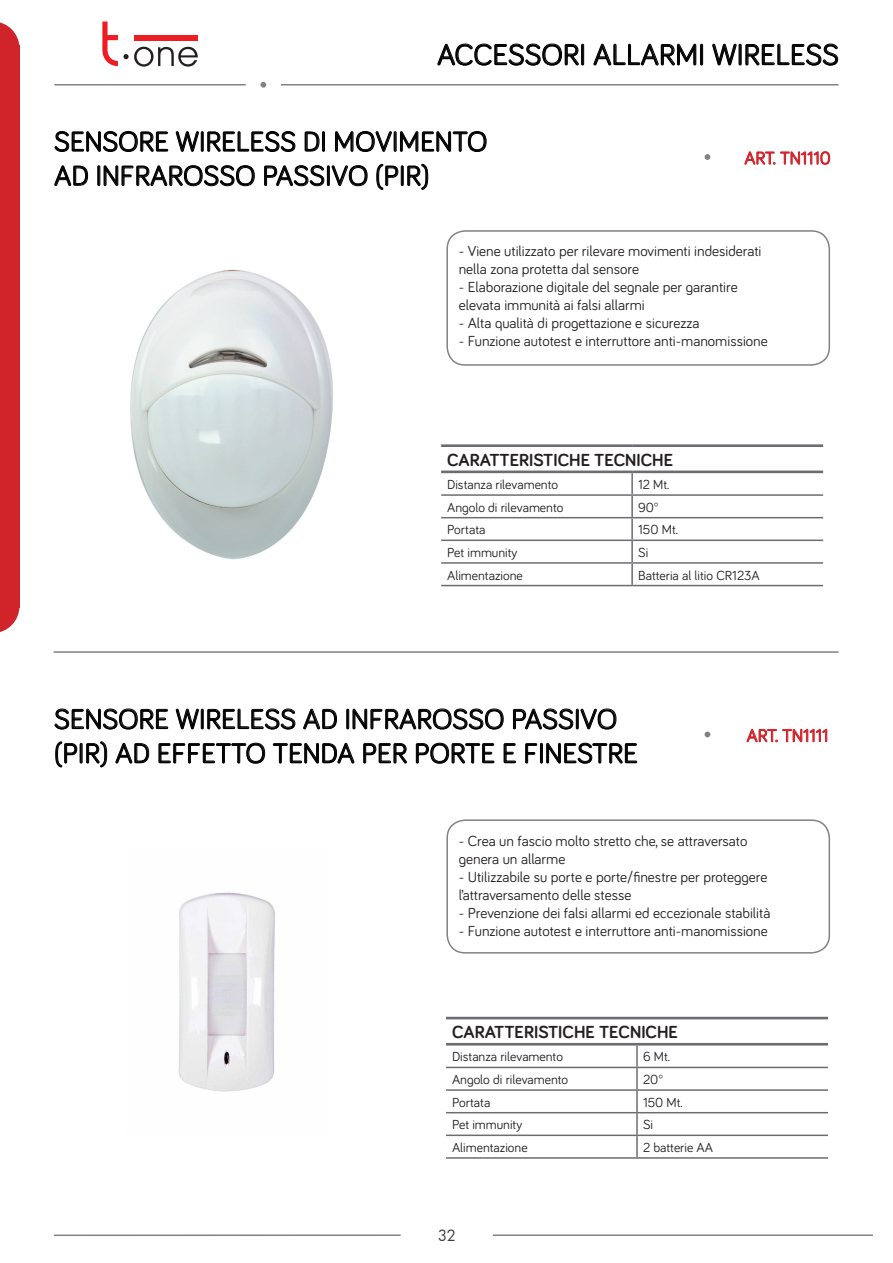
<style>
.page{position:relative;width:893px;height:1263px;background:#fff}
.page>*{position:absolute;margin:0;border:0;box-sizing:border-box;transform-origin:0 0}
.t1{font:30px "Bariol";color:#000}
.t2{font:28.5px "Bariol";color:#000}
.t3{font:700 18px "Bariol";color:#231f20}
.t4{font:18px "Bariol";color:#d1232a}
.t5{font:15px "Bariol";color:#231f20}
.t6{font:15px "Futura";color:#383b3f}
.t7{font:13.5px "Bariol";color:#231f20}
</style>
<div class="page">
<hr style="left:281px;top:84px;width:557px;height:1px;background:#808285">
<hr style="left:493px;top:1234px;width:380px;height:2px;background:#808285">
<hr style="left:54px;top:1234px;width:347px;height:2px;background:#808285">
<svg style="left:438px;top:44px;width:141px;height:22px"></svg>
<div style="left:581px;top:44px;width:3px;height:21px;border:1px solid #000"></div>
<svg style="left:594px;top:44px;width:102px;height:22px"></svg>
<div style="left:700px;top:44px;width:3px;height:21px;border:1px solid #000"></div>
<svg style="left:712px;top:44px;width:24px;height:21px"></svg>
<div style="left:739px;top:44px;width:2px;height:21px;border:1px solid #000"></div>
<svg style="left:746px;top:44px;width:92px;height:21px"></svg>
<hr style="left:54px;top:84px;width:192px;height:1px;background:#808285">
<svg style="left:102px;top:22px;width:96px;height:45px"></svg>
<svg style="left:260px;top:82px;width:6px;height:6px"></svg>
<svg style="left:0;top:608px;width:19px;height:24px"></svg>
<svg style="left:0;top:22px;width:20px;height:53px"></svg>
<div style="left:0;top:45px;width:19px;height:563px;background:#d1232a"></div>
<div style="left:446px;top:230px;width:384px;height:136px;border:2px solid #808285;border-radius:18px"></div>
<hr style="left:441px;top:444px;width:191px;height:3px;background:#6c6d70">
<hr style="left:632px;top:444px;width:191px;height:3px;background:#6c6d70">
<hr style="left:441px;top:470px;width:191px;height:3px;background:#6c6d70">
<hr style="left:632px;top:470px;width:191px;height:3px;background:#6c6d70">
<hr style="left:631px;top:473px;width:2px;height:21px;background:#6c6d70">
<hr style="left:441px;top:494px;width:191px;height:2px;background:#6c6d70">
<hr style="left:632px;top:494px;width:191px;height:2px;background:#6c6d70">
<hr style="left:631px;top:496px;width:2px;height:21px;background:#6c6d70">
<hr style="left:441px;top:517px;width:191px;height:1px;background:#6c6d70">
<hr style="left:632px;top:517px;width:191px;height:1px;background:#6c6d70">
<hr style="left:631px;top:518px;width:2px;height:21px;background:#6c6d70">
<hr style="left:441px;top:539px;width:191px;height:2px;background:#6c6d70">
<hr style="left:632px;top:539px;width:191px;height:2px;background:#6c6d70">
<hr style="left:631px;top:541px;width:2px;height:21px;background:#6c6d70">
<hr style="left:441px;top:562px;width:191px;height:2px;background:#6c6d70">
<hr style="left:632px;top:562px;width:191px;height:2px;background:#6c6d70">
<hr style="left:631px;top:564px;width:2px;height:21px;background:#6c6d70">
<hr style="left:441px;top:585px;width:191px;height:1px;background:#6c6d70">
<hr style="left:632px;top:585px;width:191px;height:1px;background:#6c6d70">
<svg style="left:54px;top:131px;width:114px;height:21px"></svg>
<svg style="left:175px;top:131px;width:121px;height:21px"></svg>
<svg style="left:304px;top:131px;width:20px;height:21px"></svg>
<svg style="left:335px;top:131px;width:152px;height:21px"></svg>
<svg style="left:54px;top:165px;width:34px;height:21px"></svg>
<div style="left:98px;top:166px;width:2px;height:20px;border:1px solid #000"></div>
<svg style="left:103px;top:165px;width:152px;height:21px"></svg>
<svg style="left:264px;top:165px;width:61px;height:21px"></svg>
<div style="left:327px;top:166px;width:2px;height:20px;border:1px solid #000"></div>
<svg style="left:331px;top:165px;width:37px;height:21px"></svg>
<svg style="left:376px;top:164px;width:23px;height:26px"></svg>
<div style="left:401px;top:166px;width:2px;height:20px;border:1px solid #000"></div>
<svg style="left:407px;top:164px;width:21px;height:26px"></svg>
<svg style="left:744px;top:151px;width:86px;height:14px"></svg>
<svg style="left:705px;top:154px;width:5px;height:6px"></svg>
<div style="left:446px;top:819px;width:384px;height:134px;border:2px solid #808285;border-radius:18px"></div>
<hr style="left:54px;top:651px;width:784px;height:2px;background:#808285">
<svg style="left:54px;top:708px;width:114px;height:22px"></svg>
<svg style="left:175px;top:708px;width:24px;height:21px"></svg>
<div style="left:201px;top:709px;width:2px;height:20px;border:1px solid #000"></div>
<svg style="left:207px;top:708px;width:89px;height:22px"></svg>
<svg style="left:303px;top:708px;width:34px;height:21px"></svg>
<div style="left:347px;top:709px;width:2px;height:20px;border:1px solid #000"></div>
<svg style="left:352px;top:708px;width:152px;height:22px"></svg>
<svg style="left:513px;top:708px;width:60px;height:22px"></svg>
<div style="left:576px;top:709px;width:2px;height:20px;border:1px solid #000"></div>
<svg style="left:580px;top:708px;width:37px;height:22px"></svg>
<svg style="left:55px;top:741px;width:23px;height:27px"></svg>
<div style="left:80px;top:743px;width:2px;height:20px;border:1px solid #000"></div>
<svg style="left:86px;top:741px;width:21px;height:27px"></svg>
<svg style="left:115px;top:743px;width:34px;height:21px"></svg>
<svg style="left:158px;top:742px;width:107px;height:22px"></svg>
<svg style="left:273px;top:743px;width:82px;height:21px"></svg>
<svg style="left:363px;top:743px;width:44px;height:21px"></svg>
<svg style="left:416px;top:742px;width:79px;height:22px"></svg>
<svg style="left:503px;top:743px;width:13px;height:20px"></svg>
<svg style="left:525px;top:743px;width:12px;height:21px"></svg>
<div style="left:540px;top:743px;width:2px;height:20px;border:1px solid #000"></div>
<svg style="left:546px;top:742px;width:91px;height:22px"></svg>
<svg style="left:746px;top:728px;width:81px;height:15px"></svg>
<svg style="left:705px;top:732px;width:5px;height:5px"></svg>
<img style="left:178px;top:892px;width:97px;height:200px">
<hr style="left:446px;top:1017px;width:191px;height:2px;background:#6c6d70">
<hr style="left:637px;top:1017px;width:191px;height:2px;background:#6c6d70">
<hr style="left:446px;top:1043px;width:191px;height:2px;background:#6c6d70">
<hr style="left:637px;top:1043px;width:191px;height:2px;background:#6c6d70">
<hr style="left:636px;top:1045px;width:2px;height:22px;background:#6c6d70">
<hr style="left:446px;top:1067px;width:191px;height:1px;background:#6c6d70">
<hr style="left:637px;top:1067px;width:191px;height:1px;background:#6c6d70">
<hr style="left:636px;top:1068px;width:2px;height:21px;background:#6c6d70">
<hr style="left:446px;top:1089px;width:191px;height:2px;background:#6c6d70">
<hr style="left:637px;top:1089px;width:191px;height:2px;background:#6c6d70">
<hr style="left:636px;top:1091px;width:2px;height:21px;background:#6c6d70">
<hr style="left:446px;top:1112px;width:191px;height:1px;background:#6c6d70">
<hr style="left:637px;top:1112px;width:191px;height:1px;background:#6c6d70">
<hr style="left:636px;top:1113px;width:2px;height:21px;background:#6c6d70">
<hr style="left:446px;top:1134px;width:191px;height:2px;background:#6c6d70">
<hr style="left:637px;top:1134px;width:191px;height:2px;background:#6c6d70">
<hr style="left:636px;top:1136px;width:2px;height:21px;background:#6c6d70">
<hr style="left:446px;top:1157px;width:191px;height:2px;background:#6c6d70">
<hr style="left:637px;top:1157px;width:191px;height:2px;background:#6c6d70">
<img style="left:130px;top:269px;width:203px;height:291px">
<h1 class="t1" style="left:437px;top:34px;width:403px">ACCESSORI ALLARMI WIRELESS</h1>
<p class="t2" style="left:54px;top:122px;width:435px">SENSORE WIRELESS DI MOVIMENTO</p>
<p class="t2" style="left:54px;top:156px;width:377px">AD INFRAROSSO PASSIVO (PIR)</p>
<p class="t4" style="left:744px;top:146px;width:88px">ART. TN1110</p>
<p class="t5" style="left:459px;top:241px;width:304px">- Viene utilizzato per rilevare movimenti indesiderati</p>
<p class="t5" style="left:459px;top:259px;width:182px">nella zona protetta dal sensore</p>
<p class="t5" style="left:459px;top:277px;width:280px">- Elaborazione digitale del segnale per garantire</p>
<p class="t5" style="left:459px;top:295px;width:188px">elevata immunità ai falsi allarmi</p>
<p class="t5" style="left:459px;top:313px;width:242px">- Alta qualità di progettazione e sicurezza</p>
<p class="t5" style="left:459px;top:331px;width:311px">- Funzione autotest e interruttore anti-manomissione</p>
<p class="t3" style="left:447px;top:447px;width:227px">CARATTERISTICHE TECNICHE</p>
<p class="t7" style="left:447px;top:475px;width:112px">Distanza rilevamento</p>
<p class="t7" style="left:638px;top:475px;width:33px">12 Mt.</p>
<p class="t7" style="left:447px;top:498px;width:118px">Angolo di rilevamento</p>
<p class="t7" style="left:638px;top:498px;width:22px">90°</p>
<p class="t7" style="left:447px;top:521px;width:40px">Portata</p>
<p class="t7" style="left:638px;top:521px;width:41px">150 Mt.</p>
<p class="t7" style="left:447px;top:543px;width:72px">Pet immunity</p>
<p class="t7" style="left:638px;top:543px;width:12px">Si</p>
<p class="t7" style="left:447px;top:566px;width:77px">Alimentazione</p>
<p class="t7" style="left:638px;top:566px;width:123px">Batteria al litio CR123A</p>
<p class="t2" style="left:54px;top:700px;width:565px">SENSORE WIRELESS AD INFRAROSSO PASSIVO</p>
<p class="t2" style="left:54px;top:734px;width:585px">(PIR) AD EFFETTO TENDA PER PORTE E FINESTRE</p>
<p class="t4" style="left:747px;top:723px;width:83px">ART. TN1111</p>
<p class="t5" style="left:459px;top:830px;width:290px">- Crea un fascio molto stretto che, se attraversato</p>
<p class="t5" style="left:459px;top:848px;width:108px">genera un allarme</p>
<p class="t5" style="left:459px;top:866px;width:310px">- Utilizzabile su porte e porte/finestre per proteggere</p>
<p class="t5" style="left:459px;top:884px;width:174px">l’attraversamento delle stesse</p>
<p class="t5" style="left:459px;top:902px;width:313px">- Prevenzione dei falsi allarmi ed eccezionale stabilità</p>
<p class="t5" style="left:459px;top:920px;width:311px">- Funzione autotest e interruttore anti-manomissione</p>
<p class="t3" style="left:452px;top:1020px;width:227px">CARATTERISTICHE TECNICHE</p>
<p class="t7" style="left:452px;top:1048px;width:112px">Distanza rilevamento</p>
<p class="t7" style="left:643px;top:1048px;width:29px">6 Mt.</p>
<p class="t7" style="left:452px;top:1070px;width:118px">Angolo di rilevamento</p>
<p class="t7" style="left:643px;top:1070px;width:22px">20°</p>
<p class="t7" style="left:452px;top:1093px;width:40px">Portata</p>
<p class="t7" style="left:643px;top:1093px;width:41px">150 Mt.</p>
<p class="t7" style="left:452px;top:1115px;width:72px">Pet immunity</p>
<p class="t7" style="left:643px;top:1115px;width:12px">Si</p>
<p class="t7" style="left:452px;top:1138px;width:77px">Alimentazione</p>
<p class="t7" style="left:643px;top:1138px;width:72px">2 batterie AA</p>
<p class="t6" style="left:438px;top:1225px;width:19px">32</p>
</div>
